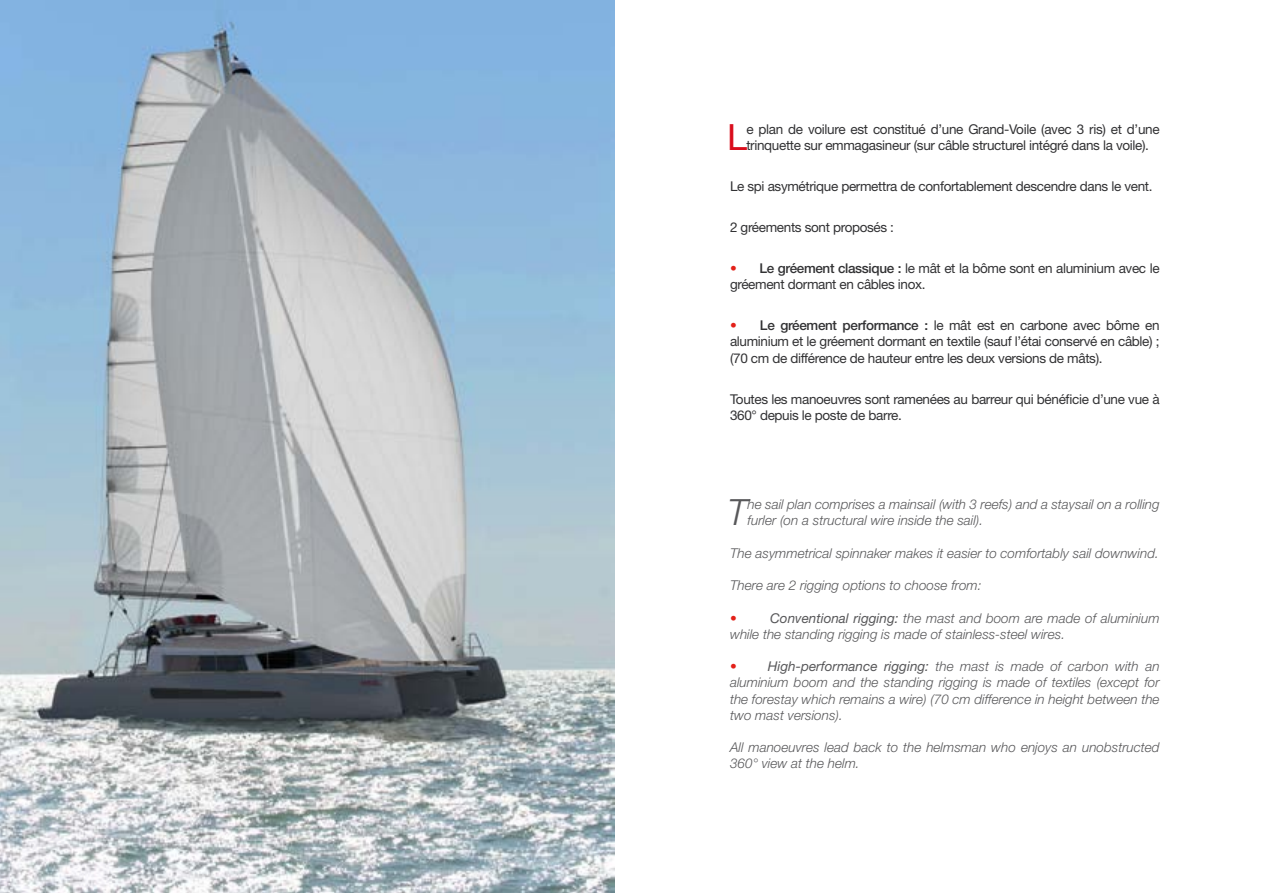
<style>
.page{position:relative;width:1263px;height:893px;background:#fff}
.page>*{position:absolute;margin:0;border:0;box-sizing:border-box;transform-origin:0 0}
.t1{font:36.15px "Helvetica Neue LT Std";color:#d90d1c}
.t2{font:italic 300 36.15px "Helvetica Neue LT Std";color:#58585a}
.t3{font:italic 300 13.5px/16.2px "Helvetica Neue LT Std";color:#58585a}
.t4{font:13.5px/16.2px "Helvetica Neue LT Std";letter-spacing:-.025em;color:#323234}
.t5{font:13.5px "Helvetica Neue LT Std";color:#e32119}
.s1{color:#e32119}
.s2{font-weight:500}
.s3{font-weight:400}
.s4{font-weight:400;font-style:normal;color:#e32119}
</style>
<div class="page">
<img style="left:0;top:0;width:614px;height:893px">
<h1 class="t1" style="left:727px;top:116px;width:22px">L</h1>
<p class="t4" style="left:746px;top:121px;width:415px">e plan de voilure est constitué d’une Grand-Voile (avec 3 ris) et d’une trinquette sur emmagasineur (sur câble structurel intégré dans la voile).</p>
<p class="t4" style="left:730px;top:178px;width:424px">Le spi asymétrique permettra de confortablement descendre dans le vent.</p>
<p class="t4" style="left:730px;top:219px;width:166px">2 gréements sont proposés :</p>
<p class="t4" style="left:730px;top:260px;width:431px"><span class="s1">•</span> <span class="s2">Le gréement classique :</span> le mât et la bôme sont en aluminium avec le gréement dormant en câbles inox.</p>
<p class="t4" style="left:730px;top:317px;width:431px;text-align:justify"><span class="s1">•</span> <span class="s2">Le gréement performance :</span> le mât est en carbone avec bôme en aluminium et le gréement dormant en textile (sauf l’étai conservé en câble) ; (70 cm de différence de hauteur entre les deux versions de mâts).</p>
<p class="t4" style="left:730px;top:390px;width:431px">Toutes les manoeuvres sont ramenées au barreur qui bénéficie d’une vue à<br>360° depuis le poste de barre.</p>
<p class="t3" style="left:748px;top:496px;width:413px">he sail plan comprises a mainsail (with 3 reefs) and a staysail on a rolling furler (on a structural wire inside the sail).</p>
<p class="t3" style="left:730px;top:545px;width:430px">The asymmetrical spinnaker makes it easier to comfortably sail downwind.</p>
<p class="t3" style="left:730px;top:577px;width:253px">There are 2 rigging options to choose from:</p>
<p class="t5" style="left:730px;top:610px;width:8px">•</p>
<h1 class="t2" style="left:727px;top:491px;width:22px">T</h1>
<p class="t3" style="left:730px;top:610px;width:431px;text-indent:40px"><span class="s3">Conventional rigging:</span> the mast and boom are made of aluminium while the standing rigging is made of stainless-steel wires.</p>
<p class="t3" style="left:730px;top:658px;width:431px;text-align:justify"><span class="s4">•</span> <span class="s3">High-performance rigging:</span> the mast is made of carbon with an aluminium boom and the standing rigging is made of textiles (except for the forestay which remains a wire) (70 cm difference in height between the two mast versions).</p>
<p class="t3" style="left:730px;top:739px;width:431px">All manoeuvres lead back to the helmsman who enjoys an unobstructed<br>360° view at the helm.</p>
</div>
